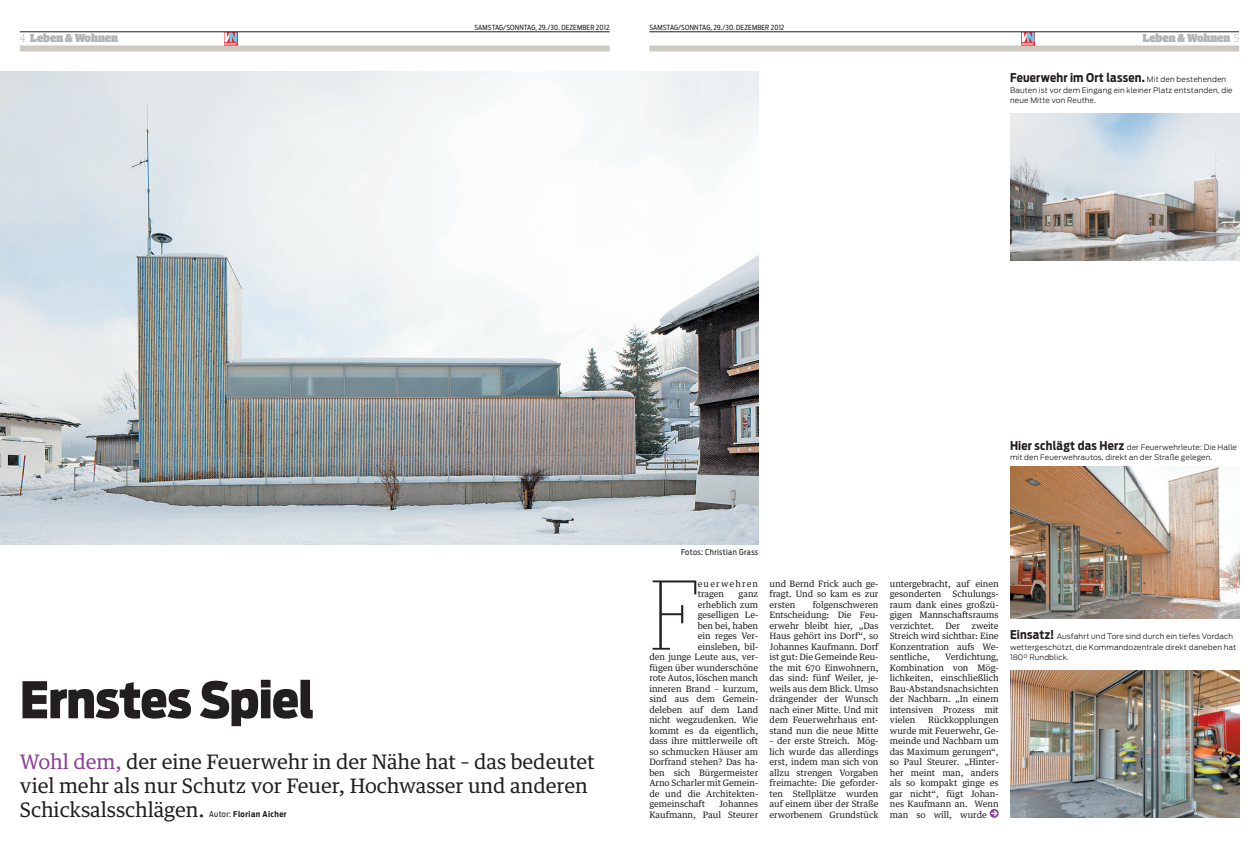
<style>
.page{position:relative;width:1259px;height:857px;background:#fff}
.page>*{position:absolute;margin:0;border:0;box-sizing:border-box;transform-origin:0 0}
.t1{font:100 99.7px "Guardian Compact";color:#231f20}
.t2{font:900 50px "Antenna Cond";letter-spacing:-.015em;color:#231f20}
.t3{font:20px/24px "Guardian Text Egyp 2";letter-spacing:-.005em;color:#231f20}
.t4{font:700 12px "Antenna Cond";letter-spacing:.015em;color:#231f20}
.t5{font:11.6px "Guardian Compact Ultra";letter-spacing:-.005em;color:#b2b3b7}
.t6{font:8.8px/10.5px "Guardian Text Egyp 2";letter-spacing:-.005em;color:#231f20;text-align:justify}
.t7{font:8.8px/10.5px "Guardian Text Egyp 2";letter-spacing:.125em;color:#231f20}
.t8{font:8px "Antenna Cond";letter-spacing:.05em;color:#231f20}
.t9{font:700 8px "Antenna Cond";letter-spacing:.05em;color:#231f20}
.t10{font:300 7.5px/10.5px "Antenna";letter-spacing:.015em;color:#231f20}
.t11{font:7px "Antenna Cond";letter-spacing:.02em;color:#231f20}
.t12{font:900 1.6px/1.4px "Antenna Cond";letter-spacing:.02em;color:#fff}
.s1{font-family:"Guardian Compact";font-weight:300}
.s2{font-family:"Guardian Compact";font-weight:300;font-size:11.5px}
.s3{font-family:"Antenna";font-weight:300;font-size:7.5px}
.s4{color:#8a3e97}
.s5{font-weight:400}
.s6{font-family:"Antenna Cond";font-weight:700;font-size:12px}
</style>
<div class="page">
<img style="left:0;top:71px;width:758px;height:473px">
<img style="left:1010px;top:670px;width:229px;height:147px">
<svg style="left:989px;top:808px;width:9px;height:9px"></svg>
<svg style="left:991px;top:809px;width:6px;height:7px"></svg>
<img style="left:1010px;top:113px;width:229px;height:147px">
<img style="left:1010px;top:466px;width:229px;height:151px">
<div style="left:1021px;top:32px;width:14px;height:14px;background:#ee1d23"></div>
<svg style="left:1021px;top:33px;width:13px;height:9px"></svg>
<hr style="left:649px;top:32px;width:590px;height:1px;background:#231f20">
<div style="left:649px;top:45px;width:590px;height:6px;background:#cdc8c1"></div>
<div style="left:224px;top:32px;width:14px;height:14px;background:#ee1d23"></div>
<svg style="left:224px;top:33px;width:13px;height:9px"></svg>
<hr style="left:20px;top:32px;width:589px;height:1px;background:#231f20">
<div style="left:20px;top:45px;width:589px;height:6px;background:#cdc8c1"></div>
<h3 class="t5" style="left:20px;top:31px;width:100px"><span class="s1">4</span> Leben &amp; Wohnen</h3>
<p class="t12" style="left:224px;top:42px;width:14px">VORARLBERGER</p>
<p class="t12" style="left:224px;top:44px;width:13px">NACHRICHTEN</p>
<p class="t11" style="left:474px;top:23px;width:137px">SAMSTAG/SONNTAG, 29./30. DEZEMBER 2012</p>
<p class="t11" style="left:649px;top:23px;width:137px">SAMSTAG/SONNTAG, 29./30. DEZEMBER 2012</p>
<p class="t12" style="left:1021px;top:42px;width:14px">VORARLBERGER<br>NACHRICHTEN</p>
<h3 class="t5" style="left:1142px;top:31px;width:98px">Leben &amp; Wohnen <span class="s2">5</span></h3>
<h3 class="t4" style="left:1010px;top:70px;width:218px">Feuerwehr im Ort lassen. <span class="s3">Mit den bestehenden</span></h3>
<p class="t10" style="left:1010px;top:85px;width:224px">Bauten ist vor dem Eingang ein kleiner Platz entstanden, die neue Mitte von Reuthe.</p>
<h2 class="t2" style="left:20px;top:670px;width:296px">Ernstes Spiel</h2>
<h3 class="t3" style="left:20px;top:747px;width:576px"><span class="s4">Wohl dem,</span> der eine Feuerwehr in der Nähe hat – das bedeutet viel mehr als nur Schutz vor Feuer, Hochwasser und anderen<br>Schicksalsschlägen.</h3>
<p class="t9" style="left:209px;top:809px;width:79px"><span class="s5">AUTOR:</span> Florian Aicher</p>
<p class="t10" style="left:1010px;top:442px;width:228px"><span class="s6">Hier schlägt das Herz</span> der Feuerwehrleute: Die Halle mit den Feuerwehrautos, direkt an der Straße gelegen.</p>
<p class="t8" style="left:681px;top:547px;width:79px">FOTOS: CHRISTIAN GRASS</p>
<p class="t7" style="left:698px;top:577px;width:62px">euerwehren tragen</p>
<h1 class="t1" style="left:649px;top:564px;width:52px">F</h1>
<p class="t6" style="left:738px;top:587px;width:21px">ganz</p>
<p class="t6" style="left:698px;top:598px;width:62px">erheblich zum</p>
<p class="t6" style="left:698px;top:608px;width:62px">geselligen Le-</p>
<p class="t6" style="left:698px;top:619px;width:62px">ben bei, haben</p>
<p class="t6" style="left:698px;top:629px;width:62px">ein reges Ver-</p>
<p class="t6" style="left:698px;top:640px;width:62px">einsleben, bil-</p>
<p class="t6" style="left:649px;top:650px;width:110px">den junge Leute aus, ver-</p>
<p class="t6" style="left:649px;top:661px;width:110px">fügen über wunderschöne</p>
<p class="t6" style="left:649px;top:671px;width:110px">rote Autos, löschen manch</p>
<p class="t6" style="left:649px;top:682px;width:110px">inneren Brand – kurzum,</p>
<p class="t6" style="left:649px;top:692px;width:110px">sind aus dem Gemein-</p>
<p class="t6" style="left:649px;top:703px;width:110px">deleben auf dem Land</p>
<p class="t6" style="left:649px;top:713px;width:110px">nicht wegzudenken. Wie</p>
<p class="t6" style="left:649px;top:724px;width:110px">kommt es da eigentlich,</p>
<p class="t6" style="left:649px;top:734px;width:110px">dass ihre mittlerweile oft</p>
<p class="t6" style="left:649px;top:745px;width:110px">so schmucken Häuser am</p>
<p class="t6" style="left:649px;top:755px;width:110px">Dorfrand stehen? Das ha-</p>
<p class="t6" style="left:649px;top:766px;width:110px">ben sich Bürgermeister</p>
<p class="t6" style="left:649px;top:776px;width:110px">Arno Scharler mit Gemein-</p>
<p class="t6" style="left:649px;top:787px;width:110px">de und die Architekten-</p>
<p class="t6" style="left:649px;top:797px;width:57px">gemeinschaft</p>
<p class="t6" style="left:649px;top:797px;width:110px;text-align:right">Johannes<br>Kaufmann, Paul Steurer</p>
<p class="t6" style="left:769px;top:577px;width:110px">und Bernd Frick auch ge&shy;fragt. Und so kam es zur ersten</p>
<p class="t6" style="left:769px;top:598px;width:110px;text-indent:43px">folgenschweren Entscheidung: Die Feu&shy;erwehr bleibt hier, „Das Haus gehört ins Dorf“, so Johannes Kaufmann. Dorf ist gut: Die Gemeinde Reu&shy;the mit 670 Einwohnern, das sind: fünf Weiler, je&shy;weils aus dem Blick. Umso drängender der Wunsch nach einer Mitte. Und mit dem Feuerwehrhaus ent&shy;stand nun die neue Mitte</p>
<p class="t6" style="left:769px;top:734px;width:110px">– der erste Streich. Mög&shy;lich wurde das allerdings erst, indem man sich von allzu strengen Vorgaben freimachte: Die geforder&shy;ten Stellplätze wurden auf einem über der Straße erworbenem Grundstück</p>
<p class="t6" style="left:890px;top:577px;width:110px">untergebracht, auf einen gesonderten</p>
<p class="t6" style="left:890px;top:587px;width:110px;text-indent:63px">Schulungs&shy;raum dank eines großzü&shy;gigen Mannschaftsraums verzichtet.</p>
<p class="t6" style="left:890px;top:619px;width:110px;text-indent:82px">zweite Streich wird sichtbar: Eine Konzentration aufs We&shy;sentliche,</p>
<p class="t6" style="left:945px;top:619px;width:16px">Der</p>
<p class="t6" style="left:890px;top:650px;width:110px;text-indent:55px">Verdichtung, Kombination von Mög&shy;lichkeiten, einschließlich Bau-Abstandsnachsichten der Nachbarn. „In einem intensiven Prozess mit vielen</p>
<p class="t6" style="left:890px;top:713px;width:110px;text-indent:38px">Rückkopplungen wurde mit Feuerwehr, Ge&shy;meinde und Nachbarn um das Maximum gerungen“, so Paul Steurer. „Hinter&shy;her meint man, anders als so kompakt ginge es gar nicht“, fügt Johan&shy;nes Kaufmann an. Wenn man so will, wurde</p>
<p class="t10" style="left:1010px;top:631px;width:228px"><span class="s6">Einsatz!</span> Ausfahrt und Tore sind durch ein tiefes Vordach wettergeschützt, die Kommandozentrale direkt daneben hat<br>180° Rundblick.</p>
</div>
